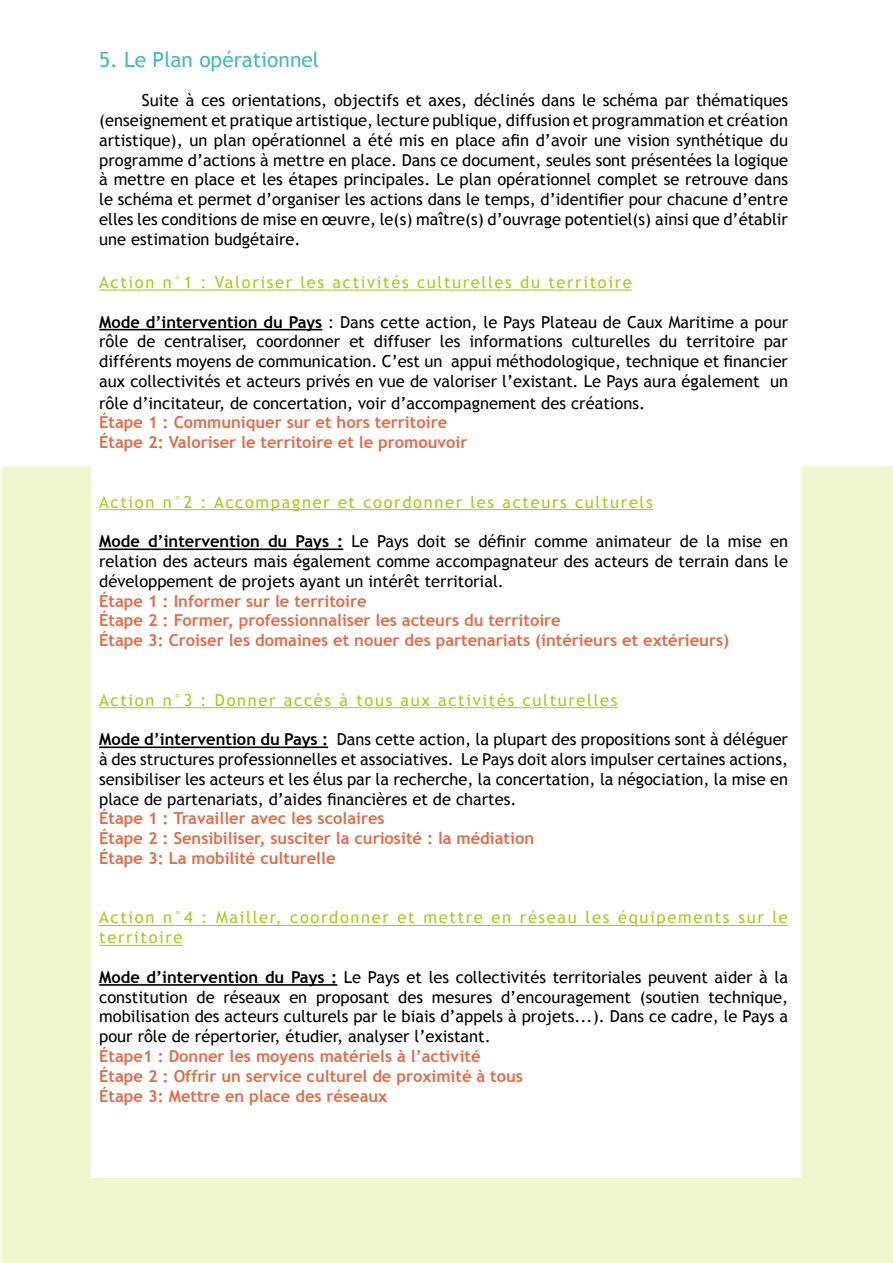
<style>
.page{position:relative;width:893px;height:1263px;background:#fff}
.page>*{position:absolute;margin:0;border:0;box-sizing:border-box;transform-origin:0 0}
.t1{font:21px "Trebuchet MS";color:#45b9be}
.t2{font:16.5px/19.8px "Trebuchet MS";color:#000;text-align:justify}
.t3{font:700 16.5px/19.8px "Trebuchet MS";color:#e36b47}
.t4{font:16.5px/19.8px "Trebuchet MS";letter-spacing:.1em;color:#acc71b}
.s1{font-weight:700}
</style>
<div class="page">
<div style="left:0;top:465px;width:90px;height:798px;background:#eff6cd"></div>
<div style="left:801px;top:465px;width:92px;height:714px;background:#eff6cd"></div>
<hr style="left:99px;top:289px;width:533px;height:2px;background:#acc71b">
<hr style="left:99px;top:329px;width:223px;height:1px;background:#000">
<hr style="left:99px;top:509px;width:554px;height:1px;background:#acc71b">
<hr style="left:99px;top:548px;width:244px;height:2px;background:#000">
<hr style="left:99px;top:707px;width:519px;height:1px;background:#acc71b">
<hr style="left:99px;top:746px;width:229px;height:2px;background:#000">
<hr style="left:99px;top:925px;width:689px;height:1px;background:#acc71b">
<hr style="left:99px;top:945px;width:84px;height:1px;background:#acc71b">
<hr style="left:99px;top:984px;width:238px;height:2px;background:#000">
<div style="left:26px;top:1179px;width:867px;height:84px;background:#eff6cd"></div>
<p class="t1" style="left:99px;top:47px;width:221px">5. Le Plan opérationnel</p>
<p class="t2" style="left:99px;top:91px;width:690px;text-indent:43px">Suite à ces orientations, objectifs et axes, déclinés dans le schéma par thématiques (enseignement et pratique artistique, lecture publique, diffusion et programmation et création artistique), un plan opérationnel a été mis en place afin d’avoir une vision synthétique du programme d’actions à mettre en place. Dans ce document, seules sont présentées la logique à mettre en place et les étapes principales. Le plan opérationnel complet se retrouve dans le schéma et permet d’organiser les actions dans le temps, d’identifier pour chacune d’entre elles les conditions de mise en œuvre, le(s) maître(s) d’ouvrage potentiel(s) ainsi que d’établir une estimation budgétaire.</p>
<p class="t4" style="left:99px;top:272px;width:534px">Action n°1 : Valoriser les activités culturelles du territoire</p>
<p class="t2" style="left:99px;top:312px;width:690px"><span class="s1">Mode d’intervention du Pays</span> : Dans cette action, le Pays Plateau de Caux Maritime a pour rôle de centraliser, coordonner et diffuser les informations culturelles du territoire par différents moyens de communication. C’est un appui méthodologique, technique et financier aux collectivités et acteurs privés en vue de valoriser l’existant. Le Pays aura également un</p>
<p class="t2" style="left:99px;top:393px;width:547px">rôle d’incitateur, de concertation, voir d’accompagnement des créations.</p>
<p class="t3" style="left:99px;top:413px;width:370px">Étape 1 : Communiquer sur et hors territoire<br>Étape 2: Valoriser le territoire et le promouvoir</p>
<p class="t4" style="left:99px;top:492px;width:555px">Action n°2 : Accompagner et coordonner les acteurs culturels</p>
<p class="t2" style="left:99px;top:532px;width:690px"><span class="s1">Mode d’intervention du Pays :</span> Le Pays doit se définir comme animateur de la mise en relation des acteurs mais également comme accompagnateur des acteurs de terrain dans le développement de projets ayant un intérêt territorial.</p>
<p class="t3" style="left:99px;top:591px;width:631px">Étape 1 : Informer sur le territoire<br>Étape 2 : Former, professionnaliser les acteurs du territoire<br>Étape 3: Croiser les domaines et nouer des partenariats (intérieurs et extérieurs)</p>
<p class="t4" style="left:99px;top:690px;width:520px">Action n°3 : Donner accès à tous aux activités culturelles</p>
<p class="t2" style="left:99px;top:730px;width:690px"><span class="s1">Mode d’intervention du Pays :</span> Dans cette action, la plupart des propositions sont à déléguer à des structures professionnelles et associatives. Le Pays doit alors impulser certaines actions, sensibiliser les acteurs et les élus par la recherche, la concertation, la négociation, la mise en place de partenariats, d’aides financières et de chartes.</p>
<p class="t3" style="left:99px;top:809px;width:436px">Étape 1 : Travailler avec les scolaires<br>Étape 2 : Sensibiliser, susciter la curiosité : la médiation<br>Étape 3: La mobilité culturelle</p>
<p class="t4" style="left:99px;top:908px;width:690px">Action n°4 : Mailler, coordonner et mettre en réseau les équipements sur le territoire</p>
<p class="t2" style="left:99px;top:967px;width:690px"><span class="s1">Mode d’intervention du Pays :</span> Le Pays et les collectivités territoriales peuvent aider à la constitution de réseaux en proposant des mesures d’encouragement (soutien technique, mobilisation des acteurs culturels par le biais d’appels à projets...). Dans ce cadre, le Pays a pour rôle de répertorier, étudier, analyser l’existant.</p>
<p class="t3" style="left:99px;top:1046px;width:425px">Étape1 : Donner les moyens matériels à l’activité<br>Étape 2 : Offrir un service culturel de proximité à tous<br>Étape 3: Mettre en place des réseaux</p>
</div>
